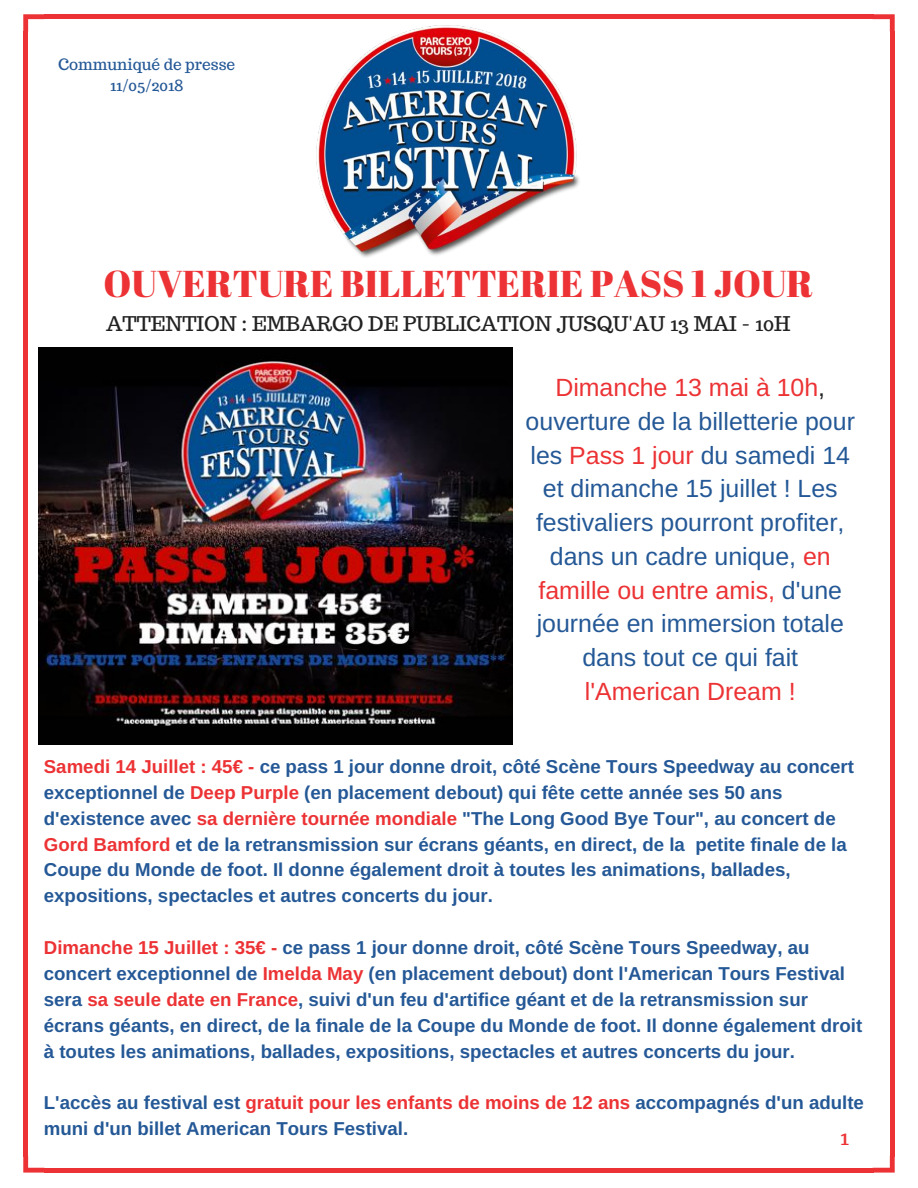
<style>
.page{position:relative;width:918px;height:1188px;background:#fff}
.page>*{position:absolute;margin:0;border:0;box-sizing:border-box;transform-origin:0 0}
.t1{font:37.35px "Abril Fatface";color:#ec3234}
.t2{font:24.9px/33.8px "Arimo";color:#245896;text-align:center}
.t3{font:24.9px "Arimo";color:#ec3234}
.t4{font:21.75px "Trocchi";color:#ec3234}
.t5{font:20.25px "Trocchi";color:#222}
.t6{font:700 18.75px/25.8px "Arimo";color:#245896}
.t7{font:15.6px/21.3px "Trocchi";color:#245896;text-align:center}
.s1{color:#ec3234}
.s2{color:#222}
</style>
<div class="page">
<svg style="left:23px;top:14px;width:21px;height:18px"></svg>
<div style="left:23px;top:31px;width:5px;height:1126px;background:#ec3234"></div>
<svg style="left:23px;top:1156px;width:21px;height:17px"></svg>
<div style="left:44px;top:1168px;width:829px;height:5px;background:#ec3234"></div>
<svg style="left:873px;top:1156px;width:22px;height:17px"></svg>
<div style="left:890px;top:31px;width:5px;height:1126px;background:#ec3234"></div>
<div style="left:44px;top:14px;width:829px;height:5px;background:#ec3234"></div>
<svg style="left:873px;top:14px;width:22px;height:18px"></svg>
<img style="left:316px;top:25px;width:264px;height:233px">
<img style="left:38px;top:348px;width:475px;height:397px">
<p class="t7" style="left:58px;top:53px;width:179px">Communiqué de presse<br>11/05/2018</p>
<h1 class="t1" style="left:104px;top:257px;width:711px">OUVERTURE BILLETTERIE PASS 1 JOUR</h1>
<p class="t5" style="left:106px;top:310px;width:686px">ATTENTION : EMBARGO DE PUBLICATION JUSQU'AU 13 MAI - 10H</p>
<p class="t2" style="left:526px;top:370px;width:331px"><span class="s1">Dimanche 13 mai à 10h</span><span class="s2">, </span>ouverture de la billetterie pour les <span class="s1">Pass 1 jour</span> du samedi 14 et dimanche 15 juillet ! Les festivaliers pourront profiter, dans un cadre unique, <span class="s1">en famille ou entre amis,</span> d'une journée en immersion totale dans tout ce qui fait</p>
<h2 class="t3" style="left:585px;top:677px;width:212px">l'American Dream !</h2>
<p class="t6" style="left:44px;top:753px;width:812px"><span class="s1">Samedi 14 Juillet : 45€ -</span> ce pass 1 jour donne droit, côté Scène Tours Speedway au concert exceptionnel de <span class="s1">Deep Purple</span> (en placement debout) qui fête cette année ses 50 ans d'existence avec <span class="s1">sa dernière tournée mondiale</span> "The Long Good Bye Tour", au concert de <span class="s1">Gord Bamford</span> et de la retransmission sur écrans géants, en direct, de la petite finale de la Coupe du Monde de foot. Il donne également droit à toutes les animations, ballades, expositions, spectacles et autres concerts du jour.</p>
<p class="t6" style="left:44px;top:935px;width:820px"><span class="s1">Dimanche 15 Juillet : 35€ -</span> ce pass 1 jour donne droit, côté Scène Tours Speedway, au concert exceptionnel de <span class="s1">Imelda May</span> (en placement debout) dont l'American Tours Festival sera <span class="s1">sa seule date en France</span>, suivi d'un feu d'artifice géant et de la retransmission sur écrans géants, en direct, de la finale de la Coupe du Monde de foot. Il donne également droit à toutes les animations, ballades, expositions, spectacles et autres concerts du jour.</p>
<p class="t6" style="left:44px;top:1090px;width:822px">L'accès au festival est <span class="s1">gratuit pour les enfants de moins de 12 ans</span> accompagnés d'un adulte muni d'un billet American Tours Festival.</p>
<p class="t4" style="left:840px;top:1123px;width:10px">1</p>
</div>
